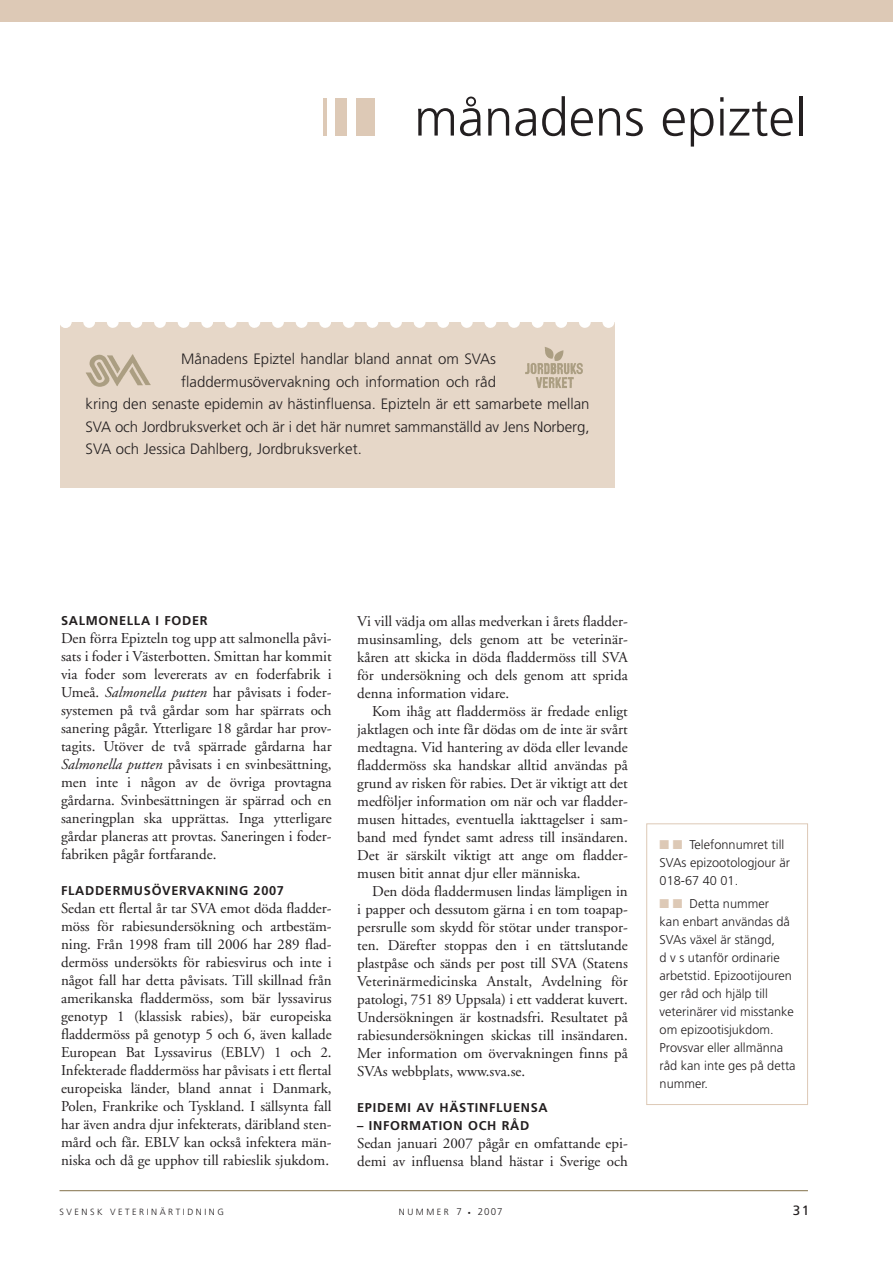
<style>
.page{position:relative;width:893px;height:1263px;background:#fff}
.page>*{position:absolute;margin:0;border:0;box-sizing:border-box;transform-origin:0 0}
.t1{font:300 52.5px "Frutiger";color:#231f20}
.t2{font:15px/18px "Adobe Garamond";color:#231f20;text-align:justify}
.t3{font:300 15px "Frutiger";color:#231f20}
.t4{font:13.5px "Frutiger";color:#231f20}
.t5{font:300 12.75px/18px "Frutiger";color:#231f20}
.t6{font:700 12.75px "Frutiger";letter-spacing:.055em;color:#231f20}
.t7{font:300 9px "Frutiger";letter-spacing:.28em;color:#231f20}
.s1{color:#ddc9b6}
.s2{font-style:italic}
.s3{font-size:9.75px}
.s4{font-size:6px}
</style>
<div class="page">
<div style="left:0;top:0;width:893px;height:21px;background:#ddc9b6"></div>
<div style="left:60px;top:322px;width:554px;height:166px;background:#e6d7c8"></div>
<svg style="left:60px;top:322px;width:531px;height:6px"></svg>
<svg style="left:602px;top:322px;width:12px;height:6px"></svg>
<img style="left:86px;top:354px;width:65px;height:33px">
<img style="left:525px;top:347px;width:58px;height:41px">
<div style="left:646px;top:823px;width:162px;height:282px;border:1px solid #ddc9b6"></div>
<hr style="left:60px;top:1190px;width:748px;height:1px;background:#82704a">
<h1 class="t1" style="left:322px;top:96px;width:486px"><span class="s1">❘❙❚</span> månadens epiztel</h1>
<p class="t3" style="left:181px;top:353px;width:316px">Månadens Epiztel handlar bland annat om SVAs</p>
<p class="t3" style="left:181px;top:375px;width:316px">fladdermusövervakning och information och råd</p>
<p class="t3" style="left:86px;top:398px;width:506px">kring den senaste epidemin av hästinfluensa. Epizteln är ett samarbete mellan</p>
<p class="t3" style="left:86px;top:420px;width:505px">SVA och Jordbruksverket och är i det här numret sammanställd av Jens Norberg,</p>
<p class="t3" style="left:86px;top:443px;width:278px">SVA och Jessica Dahlberg, Jordbruksverket.</p>
<p class="t6" style="left:61px;top:615px;width:148px">SALMONELLA I FODER</p>
<p class="t2" style="left:61px;top:630px;width:272px">Den förra Epizteln tog upp att salmonella påvi&shy;sats i foder i Västerbotten. Smittan har kommit via foder som levererats av en foderfabrik i Umeå. <span class="s2">Salmonella putten</span> har påvisats i foder&shy;systemen på två gårdar som har spärrats och sanering pågår. Ytterligare 18 gårdar har prov&shy;tagits. Utöver de två spärrade gårdarna har <span class="s2">Salmonella putten</span> påvisats i en svinbesättning, men inte i någon av de övriga provtagna gårdarna. Svinbesättningen är spärrad och en saneringplan ska upprättas. Inga ytterligare gårdar planeras att provtas. Saneringen i foder&shy;fabriken pågår fortfarande.</p>
<p class="t6" style="left:61px;top:885px;width:225px">FLADDERMUSÖVERVAKNING 2007</p>
<p class="t2" style="left:61px;top:900px;width:272px">Sedan ett flertal år tar SVA emot döda fladder&shy;möss för rabiesundersökning och artbestäm&shy;ning. Från 1998 fram till 2006 har 289 flad&shy;dermöss undersökts för rabiesvirus och inte i något fall har detta påvisats. Till skillnad från amerikanska fladdermöss, som bär lyssavirus genotyp 1 (klassisk rabies), bär europeiska fladdermöss på genotyp 5 och 6, även kallade European Bat Lyssavirus (EBLV) 1 och 2.<br>Infekterade fladdermöss har påvisats i ett flertal europeiska länder, bland annat i Danmark, Polen, Frankrike och Tyskland. I sällsynta fall har även andra djur infekterats, däribland sten&shy;mård och får. EBLV kan också infektera män&shy;niska och då ge upphov till rabieslik sjukdom.</p>
<p class="t2" style="left:357px;top:614px;width:272px">Vi vill vädja om allas medverkan i årets fladder&shy;musinsamling, dels genom att be veterinär&shy;kåren att skicka in döda fladdermöss till SVA för undersökning och dels genom att sprida denna information vidare.</p>
<p class="t2" style="left:357px;top:704px;width:272px;text-indent:15px">Kom ihåg att fladdermöss är fredade enligt jaktlagen och inte får dödas om de inte är svårt medtagna. Vid hantering av döda eller levande fladdermöss ska handskar alltid användas på grund av risken för rabies. Det är viktigt att det medföljer information om när och var fladder&shy;musen hittades, eventuella iakttagelser i sam&shy;band med fyndet samt adress till insändaren.<br>Det är särskilt viktigt att ange om fladder&shy;musen bitit annat djur eller människa.</p>
<p class="t2" style="left:357px;top:884px;width:272px;text-indent:15px">Den döda fladdermusen lindas lämpligen in i papper och dessutom gärna i en tom toapap&shy;persrulle som skydd för stötar under transpor&shy;ten. Därefter stoppas den i en tättslutande plastpåse och sänds per post till SVA (Statens Veterinärmedicinska Anstalt, Avdelning för patologi, 751 89 Uppsala) i ett vadderat kuvert.<br>Undersökningen är kostnadsfri. Resultatet på rabiesundersökningen skickas till insändaren.<br>Mer information om övervakningen finns på SVAs webbplats, www.sva.se.</p>
<p class="t6" style="left:357px;top:1103px;width:192px">EPIDEMI AV HÄSTINFLUENSA</p>
<p class="t6" style="left:357px;top:1121px;width:174px">– INFORMATION OCH RÅD</p>
<p class="t2" style="left:357px;top:1136px;width:272px">Sedan januari 2007 pågår en omfattande epi&shy;demi av influensa bland hästar i Sverige och</p>
<p class="t5" style="left:660px;top:837px;width:132px"><span class="s1">■</span> <span class="s1">■</span> Telefonnumret till<br>SVAs epizootologjour är<br>018-67 40 01.</p>
<p class="t5" style="left:660px;top:895px;width:137px"><span class="s1">■</span> <span class="s1">■</span> Detta nummer<br>kan enbart användas då<br>SVAs växel är stängd,<br>d v s utanför ordinarie arbetstid. Epizootijouren ger råd och hjälp till veterinärer vid misstanke om epizootisjukdom.<br>Provsvar eller allmänna råd kan inte ges på detta nummer.</p>
<p class="t7" style="left:60px;top:1208px;width:166px">SVENSK VETERINÄRTIDNING</p>
<p class="t7" style="left:399px;top:1208px;width:105px">NUMMER <span class="s3">7</span> <span class="s4">•</span> <span class="s3">2007</span></p>
<p class="t4" style="left:793px;top:1205px;width:18px">31</p>
</div>
